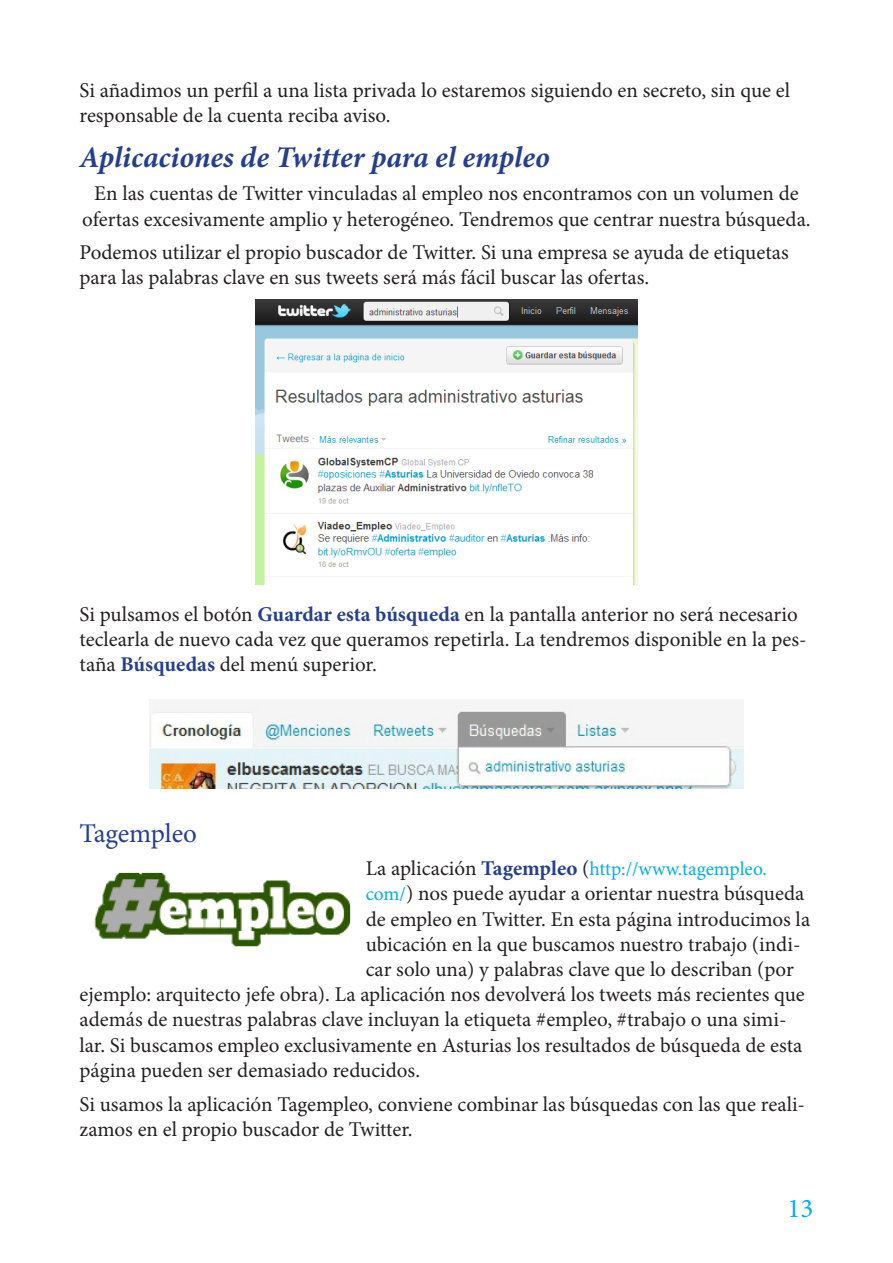
<style>
.page{position:relative;width:893px;height:1263px;background:#fff}
.page>*{position:absolute;margin:0;border:0;box-sizing:border-box;transform-origin:0 0}
.t1{font:italic 700 30px "Minion Pro";letter-spacing:-.005em;color:#253f8e}
.t2{font:27px "Minion Pro";letter-spacing:-.005em;color:#253f8e}
.t3{font:27px "Minion Pro";color:#00aeef}
.t4{font:21px/25.2px "Minion Pro";color:#231f20}
.t5{font:19.5px "Minion Pro";letter-spacing:-.005em;color:#00aeef}
.s1{font-weight:700;color:#253f8e}
.s2{font-size:21px;color:#231f20}
.s3{font-weight:700;font-size:21px;color:#253f8e}
.s4{font-size:19.5px;color:#00aeef}
</style>
<div class="page">
<img style="left:256px;top:300px;width:381px;height:285px">
<img style="left:150px;top:706px;width:593px;height:83px">
<img style="left:94px;top:872px;width:257px;height:75px">
<p class="t4" style="left:80px;top:78px;width:712px">Si añadimos un perfil a una lista privada lo estaremos siguiendo en secreto, sin que el responsable de la cuenta reciba aviso.</p>
<p class="t1" style="left:80px;top:136px;width:472px">Aplicaciones de Twitter para el empleo</p>
<p class="t4" style="left:82px;top:181px;width:730px;text-align:center">En las cuentas de Twitter vinculadas al empleo nos encontramos con un volumen de ofertas excesivamente amplio y heterogéneo. Tendremos que centrar nuestra búsqueda.</p>
<p class="t4" style="left:80px;top:240px;width:711px">Podemos utilizar el propio buscador de Twitter. Si una empresa se ayuda de etiquetas para las palabras clave en sus tweets será más fácil buscar las ofertas.</p>
<p class="t4" style="left:80px;top:601px;width:729px">Si pulsamos el botón <span class="s1">Guardar esta búsqueda</span> en la pantalla anterior no será necesario teclearla de nuevo cada vez que queramos repetirla. La tendremos disponible en la pes&shy;taña <span class="s1">Búsquedas</span> del menú superior.</p>
<p class="t2" style="left:80px;top:815px;width:119px">Tagempleo</p>
<p class="t5" style="left:366px;top:856px;width:403px"><span class="s2">La aplicación</span> <span class="s3">Tagempleo</span> <span class="s2">(</span>http://www.tagempleo.</p>
<p class="t4" style="left:366px;top:881px;width:440px"><span class="s4">com/</span>) nos puede ayudar a orientar nuestra búsqueda</p>
<p class="t4" style="left:366px;top:906px;width:446px">de empleo en Twitter. En esta página introducimos la</p>
<p class="t4" style="left:366px;top:932px;width:436px">ubicación en la que buscamos nuestro trabajo (indi-</p>
<p class="t4" style="left:366px;top:957px;width:430px">car solo una) y palabras clave que lo describan (por</p>
<p class="t4" style="left:80px;top:982px;width:727px">ejemplo: arquitecto jefe obra). La aplicación nos devolverá los tweets más recientes que</p>
<p class="t4" style="left:80px;top:1007px;width:709px">además de nuestras palabras clave incluyan la etiqueta #empleo, #trabajo o una simi-</p>
<p class="t4" style="left:80px;top:1032px;width:724px">lar. Si buscamos empleo exclusivamente en Asturias los resultados de búsqueda de esta</p>
<p class="t4" style="left:80px;top:1058px;width:342px">página pueden ser demasiado reducidos.</p>
<p class="t4" style="left:80px;top:1091px;width:727px">Si usamos la aplicación Tagempleo, conviene combinar las búsquedas con las que reali&shy;zamos en el propio buscador de Twitter.</p>
<p class="t3" style="left:787px;top:1190px;width:27px">13</p>
</div>
